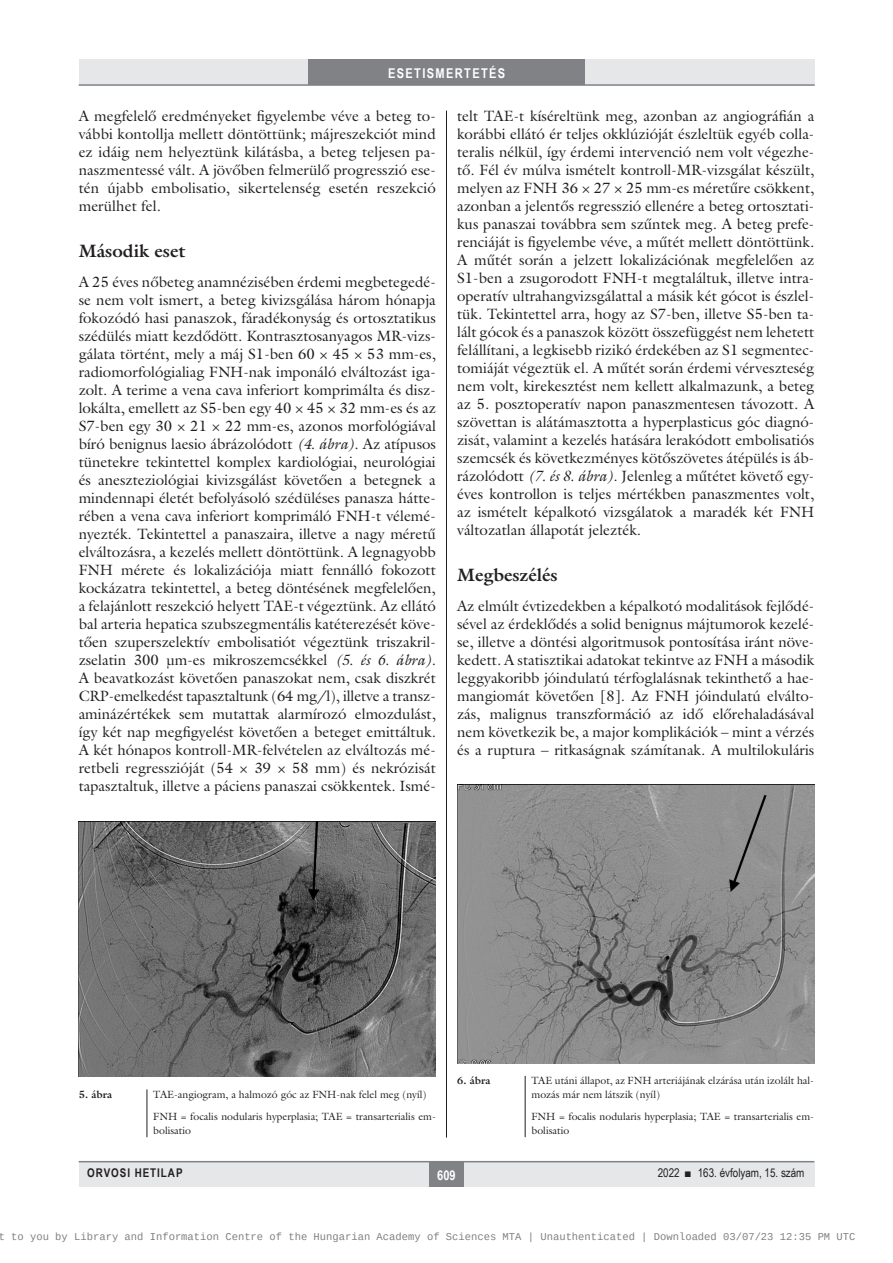
<style>
.page{position:relative;width:893px;height:1263px;background:#fff}
.page>*{position:absolute;margin:0;border:0;box-sizing:border-box;transform-origin:0 0}
.alcimbold{font:700 18px "Galliard Reg";color:#231f20}
.Body_tompa{font:15px/18px "Galliard Reg";color:#231f20;text-align:justify}
.t1{font:700 13.5px "Arial Narrow";letter-spacing:.1em;color:#fff}
.t2{font:12px "Arial Narrow";color:#231f20}
.t3{font:700 12px "Arial Narrow";letter-spacing:.08em;color:#231f20}
.kepalairas2{font:10.5px/13.5px "Galliard Reg";color:#231f20}
.t4{font:10.5px "Liberation Mono";color:rgb(0 0 0/.5)}
.kepalairas1{font:700 10.5px "Galliard Reg";color:#231f20}
.s1{font-style:italic}
</style>
<div class="page">
<div style="left:79px;top:1161px;width:735px;height:25px;background:#e6e7e9"></div>
<div style="left:429px;top:1161px;width:34px;height:25px;background:#808285"></div>
<hr style="left:79px;top:1161px;width:735px;height:1px;background:#808285">
<div style="left:79px;top:60px;width:735px;height:25px;background:#e6e7e9"></div>
<div style="left:308px;top:60px;width:277px;height:25px;background:#808285"></div>
<hr style="left:79px;top:84px;width:736px;height:2px;background:#808285">
<hr style="left:446px;top:111px;width:1px;height:1026px;background:#231f20">
<hr style="left:147px;top:1089px;width:1px;height:48px;background:#231f20">
<img style="left:79px;top:822px;width:357px;height:255px">
<hr style="left:525px;top:1076px;width:1px;height:61px;background:#231f20">
<img style="left:457px;top:784px;width:357px;height:279px">
<p class="t1" style="left:388px;top:63px;width:119px">ESETISMERTETÉS</p>
<p class="Body_tompa" style="left:79px;top:107px;width:359px">A megfelelő eredményeket figyelembe véve a beteg to&shy;vábbi kontollja mellett döntöttünk; májreszekciót mind ez idáig nem helyeztünk kilátásba, a beteg teljesen pa&shy;naszmentessé vált. A jövőben felmerülő progresszió ese&shy;tén újabb embolisatio, sikertelenség esetén reszekció merülhet fel.</p>
<p class="alcimbold" style="left:79px;top:239px;width:108px">Második eset</p>
<p class="Body_tompa" style="left:79px;top:273px;width:359px;text-align:left">A 25 éves nőbeteg anamnézisében érdemi megbetegedé&shy;se nem volt ismert, a beteg kivizsgálása három hónapja fokozódó hasi panaszok, fáradékonyság és ortosztatikus szédülés miatt kezdődött. Kontrasztosanyagos MR-vizs&shy;gálata történt, mely a máj S1-ben 60 × 45 × 53 mm-es, radiomorfológialiag FNH-nak imponáló elváltozást iga&shy;zolt. A terime a vena cava inferiort komprimálta és disz&shy;lokálta, emellett az S5-ben egy 40 × 45 × 32 mm-es és az S7-ben egy 30 × 21 × 22 mm-es, azonos morfológiával bíró benignus laesio ábrázolódott <span class="s1">(4. ábra)</span>. Az atípusos tünetekre tekintettel komplex kardiológiai, neurológiai és aneszteziológiai kivizsgálást követően a betegnek a mindennapi életét befolyásoló szédüléses panasza hátte&shy;rében a vena cava inferiort komprimáló FNH-t vélemé&shy;nyezték. Tekintettel a panaszaira, illetve a nagy méretű elváltozásra, a kezelés mellett döntöttünk. A legnagyobb FNH mérete és lokalizációja miatt fennálló fokozott kockázatra tekintettel, a beteg döntésének megfelelően, a felajánlott reszekció helyett TAE-t végeztünk. Az ellátó bal arteria hepatica szubszegmentális katéterezését köve&shy;tően szuperszelektív embolisatiót végeztünk triszakril&shy;zselatin 300 μm-es mikroszemcsékkel <span class="s1">(5. és 6. ábra)</span>.<br>A beavatkozást követően panaszokat nem, csak diszkrét CRP-emelkedést tapasztaltunk (64 mg/l), illetve a transz&shy;aminázértékek sem mutattak alarmírozó elmozdulást, így két nap megfigyelést követően a beteget emittáltuk.<br>A két hónapos kontroll-MR-felvételen az elváltozás mé&shy;retbeli regresszióját (54 × 39 × 58 mm) és nekrózisát tapasztaltuk, illetve a páciens panaszai csökkentek. Ismé-</p>
<p class="Body_tompa" style="left:457px;top:107px;width:359px">telt TAE-t kíséreltünk meg, azonban az angiográfián a korábbi ellátó ér teljes okklúzióját észleltük egyéb colla&shy;teralis nélkül, így érdemi intervenció nem volt végezhe&shy;tő. Fél év múlva ismételt kontroll-MR-vizsgálat készült, melyen az FNH 36 × 27 × 25 mm-es méretűre csökkent, azonban a jelentős regresszió ellenére a beteg ortosztati&shy;kus panaszai továbbra sem szűntek meg. A beteg prefe&shy;renciáját is figyelembe véve, a műtét mellett döntöttünk.<br>A műtét során a jelzett lokalizációnak megfelelően az S1-ben a zsugorodott FNH-t megtaláltuk, illetve intra&shy;operatív ultrahangvizsgálattal a másik két gócot is észlel&shy;tük. Tekintettel arra, hogy az S7-ben, illetve S5-ben ta&shy;lált gócok és a panaszok között összefüggést nem lehetett felállítani, a legkisebb rizikó érdekében az S1 segmentec&shy;tomiáját végeztük el. A műtét során érdemi vérveszteség nem volt, kirekesztést nem kellett alkalmazunk, a beteg az 5. posztoperatív napon panaszmentesen távozott. A szövettan is alátámasztotta a hyperplasticus góc diagnó&shy;zisát, valamint a kezelés hatására lerakódott embolisatiós szemcsék és következményes kötőszövetes átépülés is áb&shy;rázolódott <span class="s1">(7. és 8. ábra)</span>. Jelenleg a műtétet követő egy&shy;éves kontrollon is teljes mértékben panaszmentes volt, az ismételt képalkotó vizsgálatok a maradék két FNH változatlan állapotát jelezték.</p>
<p class="alcimbold" style="left:457px;top:563px;width:102px">Megbeszélés</p>
<p class="Body_tompa" style="left:457px;top:597px;width:359px;text-align:left">Az elmúlt évtizedekben a képalkotó modalitások fejlődé&shy;sével az érdeklődés a solid benignus májtumorok kezelé&shy;se, illetve a döntési algoritmusok pontosítása iránt növe&shy;kedett. A statisztikai adatokat tekintve az FNH a második leggyakoribb jóindulatú térfoglalásnak tekinthető a hae&shy;mangiomát követően [8]. Az FNH jóindulatú elválto&shy;zás, malignus transzformáció az idő előrehaladásával nem következik be, a major komplikációk – mint a vérzés és a ruptura – ritkaságnak számítanak. A multilokuláris</p>
<p class="kepalairas1" style="left:79px;top:1087px;width:35px">5. ábra</p>
<p class="kepalairas2" style="left:153px;top:1087px;width:275px">TAE-angiogram, a halmozó góc az FNH-nak felel meg (nyíl)</p>
<p class="kepalairas2" style="left:153px;top:1110px;width:284px">FNH = focalis nodularis hyperplasia; TAE = transarterialis em&shy;bolisatio</p>
<p class="kepalairas1" style="left:457px;top:1074px;width:35px">6. ábra</p>
<p class="kepalairas2" style="left:531px;top:1074px;width:284px">TAE utáni állapot, az FNH arteriájának elzárása után izolált hal&shy;mozás már nem látszik (nyíl)</p>
<p class="kepalairas2" style="left:531px;top:1110px;width:284px">FNH = focalis nodularis hyperplasia; TAE = transarterialis em&shy;bolisatio</p>
<p class="t3" style="left:87px;top:1164px;width:97px">ORVOSI HETILAP</p>
<p class="t1" style="left:437px;top:1165px;width:20px">609</p>
<p class="t2" style="left:658px;top:1164px;width:148px">2022 ■ 163. évfolyam, 15. szám</p>
<p class="t4" style="left:-1px;top:1232px;width:858px">t to you by Library and Information Centre of the Hungarian Academy of Sciences MTA | Unauthenticated | Downloaded 03/07/23 12:35 PM UTC</p>
</div>
